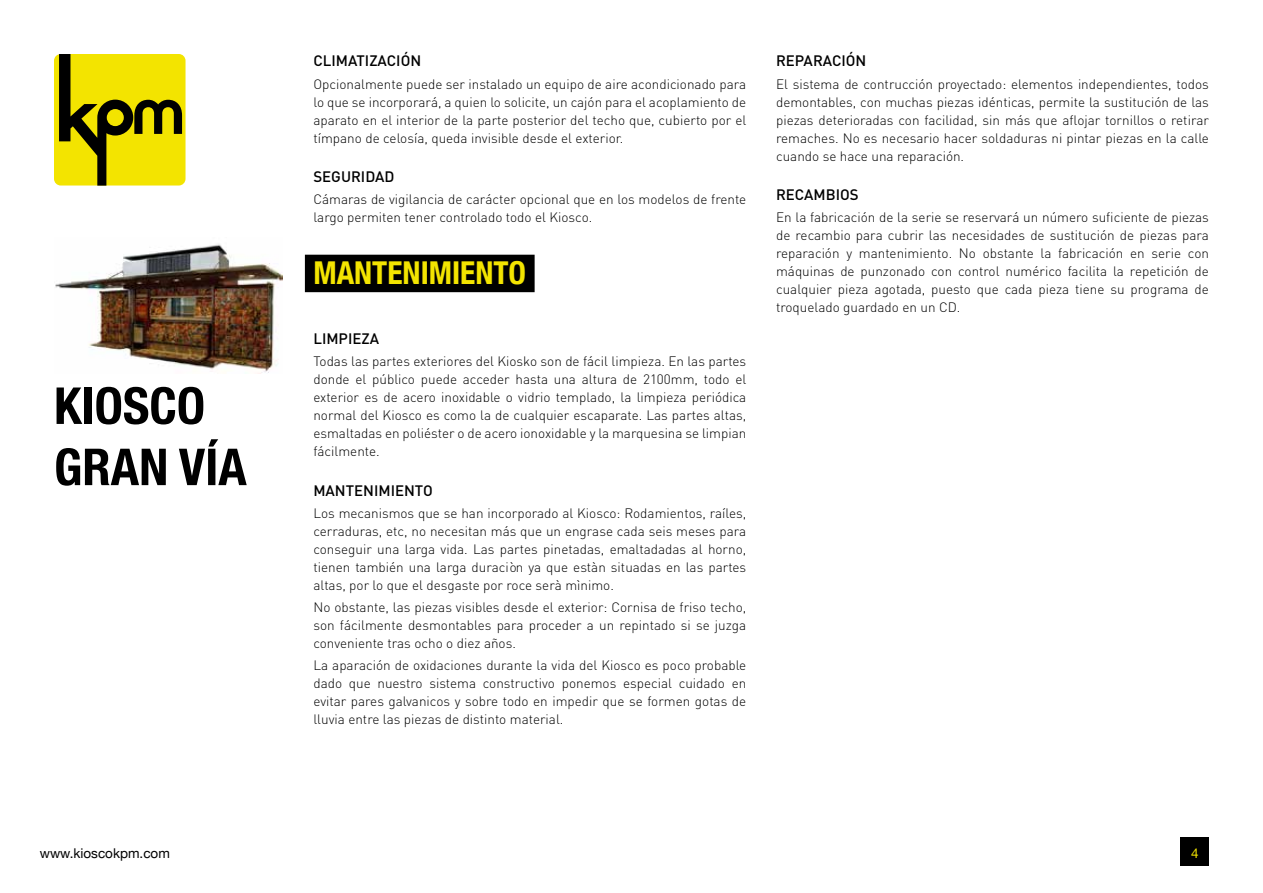
<style>
.page{position:relative;width:1263px;height:893px;background:#fff}
.page>*{position:absolute;margin:0;border:0;box-sizing:border-box;transform-origin:0 0}
.t1{font:700 condensed 51px/61.2px "Helvetica Neue";color:#000}
.t2{font:700 condensed 31.5px "Helvetica Neue";color:#f3e400}
.t3{font:500 15px "DIN";color:#000}
.t4{font:300 13.5px/18px "DIN";color:#000;text-align:justify}
.t5{font:13.5px "Helvetica Neue";color:#000}
.t6{font:13.5px "Helvetica Neue";color:#f3e400}
</style>
<div class="page">
<div style="left:54px;top:54px;width:132px;height:132px;background:#f3e400;border-radius:7px"></div>
<svg style="left:59px;top:54px;width:123px;height:132px"></svg>
<div style="left:1180px;top:837px;width:29px;height:28px;background:#000"></div>
<div style="left:305px;top:255px;width:230px;height:37px;background:#000"></div>
<img style="left:55px;top:244px;width:228px;height:129px">
<h1 class="t1" style="left:54px;top:372px;width:194px">KIOSCO<br>GRAN VÍA</h1>
<p class="t3" style="left:313px;top:51px;width:109px">CLIMATIZACIÓN</p>
<p class="t4" style="left:313px;top:75px;width:434px">Opcionalmente puede ser instalado un equipo de aire acondicionado para lo que se incorporará, a quien lo solicite, un cajón para el acoplamiento de aparato en el interior de la parte posterior del techo que, cubierto por el tímpano de celosía, queda invisible desde el exterior.</p>
<p class="t3" style="left:313px;top:167px;width:83px">SEGURIDAD</p>
<p class="t4" style="left:313px;top:190px;width:434px">Cámaras de vigilancia de carácter opcional que en los modelos de frente largo permiten tener controlado todo el Kiosco.</p>
<h2 class="t2" style="left:313px;top:246px;width:212px">MANTENIMIENTO</h2>
<p class="t3" style="left:313px;top:329px;width:67px">LIMPIEZA</p>
<p class="t4" style="left:313px;top:352px;width:434px">Todas las partes exteriores del Kiosko son de fácil limpieza. En las partes donde el público puede acceder hasta una altura de 2100mm, todo el exterior es de acero inoxidable o vidrio templado, la limpieza periódica normal del Kiosco es como la de cualquier escaparate. Las partes altas, esmaltadas en poliéster o de acero ionoxidable y la marquesina se limpian fácilmente.</p>
<p class="t3" style="left:313px;top:481px;width:121px">MANTENIMIENTO</p>
<p class="t4" style="left:313px;top:504px;width:434px">Los mecanismos que se han incorporado al Kiosco: Rodamientos, raíles, cerraduras, etc, no necesitan más que un engrase cada seis meses para conseguir una larga vida. Las partes pinetadas, emaltadadas al horno, tienen también una larga duraciòn ya que estàn situadas en las partes altas, por lo que el desgaste por roce serà mìnimo.</p>
<p class="t4" style="left:313px;top:598px;width:434px">No obstante, las piezas visibles desde el exterior: Cornisa de friso techo, son fácilmente desmontables para proceder a un repintado si se juzga conveniente tras ocho o diez años.</p>
<p class="t4" style="left:313px;top:656px;width:434px">La aparación de oxidaciones durante la vida del Kiosco es poco probable dado que nuestro sistema constructivo ponemos especial cuidado en evitar pares galvanicos y sobre todo en impedir que se formen gotas de lluvia entre las piezas de distinto material.</p>
<p class="t3" style="left:776px;top:51px;width:92px">REPARACIÓN</p>
<p class="t4" style="left:776px;top:75px;width:434px">El sistema de contrucción proyectado: elementos independientes, todos demontables, con muchas piezas idénticas, permite la sustitución de las piezas deterioradas con facilidad, sin más que aflojar tornillos o retirar remaches. No es necesario hacer soldaduras ni pintar piezas en la calle cuando se hace una reparación.</p>
<p class="t3" style="left:776px;top:185px;width:83px">RECAMBIOS</p>
<p class="t4" style="left:776px;top:208px;width:434px">En la fabricación de la serie se reservará un número suficiente de piezas de recambio para cubrir las necesidades de sustitución de piezas para reparación y mantenimiento. No obstante la fabricación en serie con máquinas de punzonado con control numérico facilita la repetición de cualquier pieza agotada, puesto que cada pieza tiene su programa de troquelado guardado en un CD.</p>
<p class="t5" style="left:40px;top:841px;width:132px">www.kioscokpm.com</p>
<p class="t6" style="left:1191px;top:841px;width:9px">4</p>
</div>
